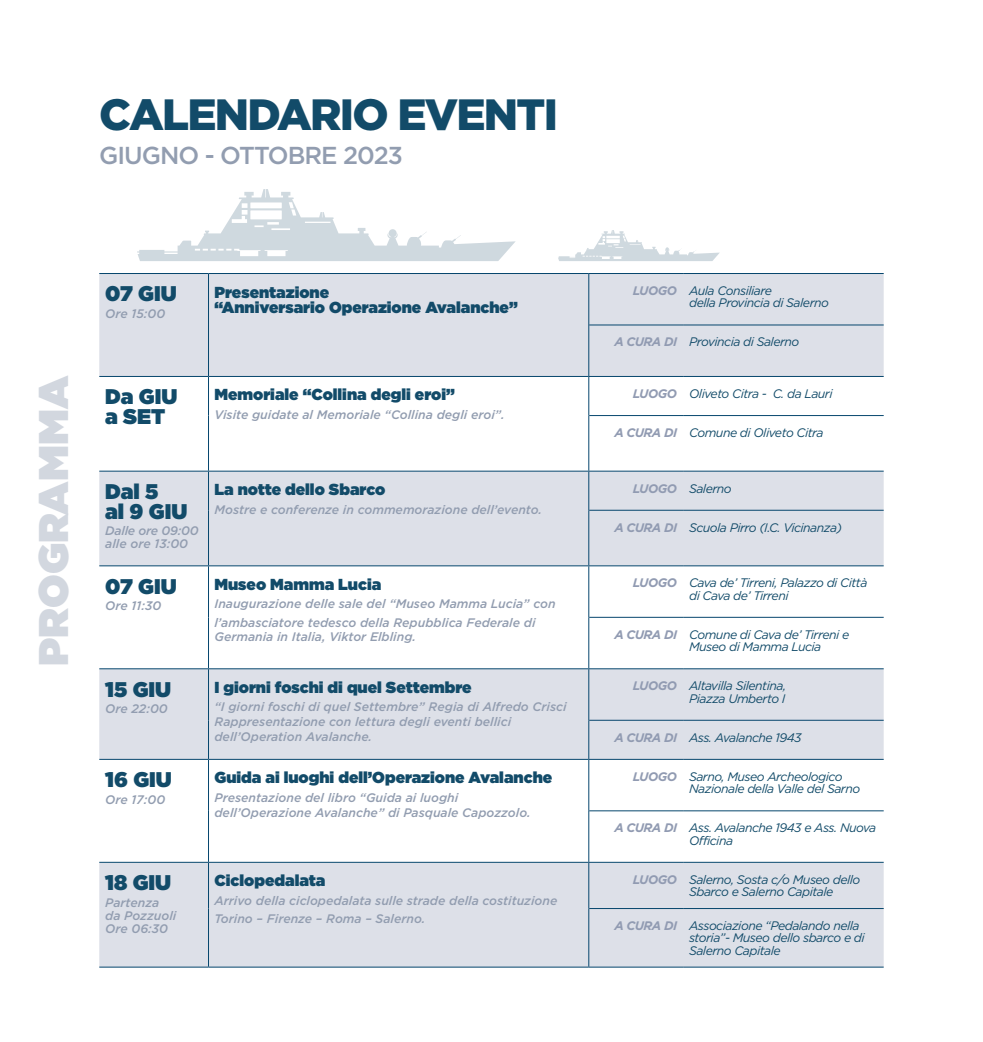
<style>
.page{position:relative;width:983px;height:1042px;background:#fff}
.page>*{position:absolute;margin:0;border:0;box-sizing:border-box;transform-origin:0 0}
.t1{font:900 43.75px "Gotham";letter-spacing:-.04em;color:#124b69}
.t2{font:900 41.48px "Gotham";color:#d2d7df}
.t3{font:500 24.5px "Gotham";letter-spacing:-.04em;color:#929db0}
.t4{font:21.18px/19.4px "Gotham Ultra";color:#124b69}
.t5{font:15.92px/15.9px "Gotham Ultra";color:#124b69}
.t6{font:italic 12.42px/12.4px "Gotham";letter-spacing:-.04em;color:#124b69}
.t7{font:italic 500 12.42px/14.9px "Gotham";color:#929db0}
.t8{font:italic 500 12.42px/13.1px "Gotham";letter-spacing:-.02em;color:#929db0}
.s1{font-weight:700;color:#919bb2}
</style>
<div class="page">
<svg style="left:137px;top:189px;width:378px;height:72px"></svg>
<svg style="left:558px;top:230px;width:161px;height:31px"></svg>
<div style="left:99px;top:274px;width:784px;height:692px;background:#dde0e8"></div>
<svg style="left:99px;top:377px;width:784px;height:485px"></svg>
<hr style="left:588px;top:273px;width:95px;height:1px;background:#06466d">
<hr style="left:683px;top:273px;width:200px;height:1px;background:#06466d">
<hr style="left:588px;top:376px;width:95px;height:1px;background:#06466d">
<hr style="left:683px;top:376px;width:200px;height:1px;background:#06466d">
<hr style="left:588px;top:471px;width:95px;height:1px;background:#06466d">
<hr style="left:683px;top:471px;width:200px;height:1px;background:#06466d">
<hr style="left:588px;top:565px;width:95px;height:1px;background:#06466d">
<hr style="left:683px;top:565px;width:200px;height:1px;background:#06466d">
<hr style="left:588px;top:668px;width:95px;height:1px;background:#06466d">
<hr style="left:683px;top:668px;width:200px;height:1px;background:#06466d">
<hr style="left:588px;top:759px;width:95px;height:1px;background:#06466d">
<hr style="left:683px;top:759px;width:200px;height:1px;background:#06466d">
<hr style="left:588px;top:862px;width:95px;height:1px;background:#06466d">
<hr style="left:683px;top:862px;width:200px;height:1px;background:#06466d">
<hr style="left:588px;top:966px;width:95px;height:1px;background:#06466d">
<hr style="left:683px;top:966px;width:200px;height:1px;background:#06466d">
<hr style="left:588px;top:274px;width:1px;height:51px;background:#06466d">
<hr style="left:588px;top:377px;width:1px;height:38px;background:#06466d">
<hr style="left:588px;top:471px;width:1px;height:39px;background:#06466d">
<hr style="left:588px;top:566px;width:1px;height:51px;background:#06466d">
<hr style="left:588px;top:669px;width:1px;height:51px;background:#06466d">
<hr style="left:588px;top:760px;width:1px;height:51px;background:#06466d">
<hr style="left:588px;top:863px;width:1px;height:45px;background:#06466d">
<hr style="left:589px;top:324px;width:94px;height:1px;background:#06466d">
<hr style="left:683px;top:324px;width:200px;height:1px;background:#06466d">
<hr style="left:589px;top:415px;width:94px;height:1px;background:#06466d">
<hr style="left:683px;top:415px;width:200px;height:1px;background:#06466d">
<hr style="left:589px;top:510px;width:94px;height:1px;background:#06466d">
<hr style="left:683px;top:510px;width:200px;height:1px;background:#06466d">
<hr style="left:589px;top:617px;width:94px;height:1px;background:#06466d">
<hr style="left:683px;top:617px;width:200px;height:1px;background:#06466d">
<hr style="left:589px;top:720px;width:94px;height:1px;background:#06466d">
<hr style="left:683px;top:720px;width:200px;height:1px;background:#06466d">
<hr style="left:589px;top:810px;width:94px;height:1px;background:#06466d">
<hr style="left:683px;top:810px;width:200px;height:1px;background:#06466d">
<hr style="left:589px;top:908px;width:94px;height:1px;background:#06466d">
<hr style="left:683px;top:908px;width:200px;height:1px;background:#06466d">
<hr style="left:588px;top:325px;width:1px;height:51px;background:#06466d">
<hr style="left:588px;top:415px;width:1px;height:56px;background:#06466d">
<hr style="left:588px;top:510px;width:1px;height:55px;background:#06466d">
<hr style="left:588px;top:617px;width:1px;height:51px;background:#06466d">
<hr style="left:588px;top:720px;width:1px;height:39px;background:#06466d">
<hr style="left:588px;top:811px;width:1px;height:51px;background:#06466d">
<hr style="left:588px;top:908px;width:1px;height:58px;background:#06466d">
<hr style="left:99px;top:273px;width:109px;height:1px;background:#06466d">
<hr style="left:208px;top:273px;width:380px;height:1px;background:#06466d">
<hr style="left:99px;top:376px;width:109px;height:1px;background:#06466d">
<hr style="left:208px;top:376px;width:380px;height:1px;background:#06466d">
<hr style="left:99px;top:471px;width:109px;height:1px;background:#06466d">
<hr style="left:208px;top:471px;width:380px;height:1px;background:#06466d">
<hr style="left:99px;top:565px;width:109px;height:1px;background:#06466d">
<hr style="left:208px;top:565px;width:380px;height:1px;background:#06466d">
<hr style="left:99px;top:668px;width:109px;height:1px;background:#06466d">
<hr style="left:208px;top:668px;width:380px;height:1px;background:#06466d">
<hr style="left:99px;top:759px;width:109px;height:1px;background:#06466d">
<hr style="left:208px;top:759px;width:380px;height:1px;background:#06466d">
<hr style="left:99px;top:862px;width:109px;height:1px;background:#06466d">
<hr style="left:208px;top:862px;width:380px;height:1px;background:#06466d">
<hr style="left:99px;top:966px;width:109px;height:1px;background:#06466d">
<hr style="left:208px;top:966px;width:380px;height:1px;background:#06466d">
<hr style="left:208px;top:274px;width:1px;height:51px;background:#06466d">
<hr style="left:208px;top:325px;width:1px;height:51px;background:#06466d">
<hr style="left:208px;top:377px;width:1px;height:38px;background:#06466d">
<hr style="left:208px;top:415px;width:1px;height:56px;background:#06466d">
<hr style="left:208px;top:471px;width:1px;height:39px;background:#06466d">
<hr style="left:208px;top:510px;width:1px;height:55px;background:#06466d">
<hr style="left:208px;top:566px;width:1px;height:51px;background:#06466d">
<hr style="left:208px;top:617px;width:1px;height:51px;background:#06466d">
<hr style="left:208px;top:669px;width:1px;height:51px;background:#06466d">
<hr style="left:208px;top:720px;width:1px;height:39px;background:#06466d">
<hr style="left:208px;top:760px;width:1px;height:51px;background:#06466d">
<hr style="left:208px;top:811px;width:1px;height:51px;background:#06466d">
<hr style="left:208px;top:863px;width:1px;height:45px;background:#06466d">
<hr style="left:208px;top:908px;width:1px;height:58px;background:#06466d">
<h1 class="t1" style="left:99px;top:84px;width:460px">CALENDARIO EVENTI</h1>
<h3 class="t3" style="left:99px;top:139px;width:305px">GIUGNO - OTTOBRE 2023</h3>
<h2 class="t2" style="left:30px;top:666px;width:292px;rotate:-90deg">PROGRAMMA</h2>
<h3 class="t4" style="left:105px;top:284px;width:73px">07 GIU</h3>
<p class="t7" style="left:105px;top:306px;width:62px">Ore 15:00</p>
<p class="t5" style="left:214px;top:283px;width:305px">Presentazione<br>“Anniversario Operazione Avalanche”</p>
<p class="t6" style="left:689px;top:284px;width:141px;text-indent:-56px"><span class="s1">LUOGO</span> Aula Consiliare<br>della Provincia di Salerno</p>
<p class="t6" style="left:614px;top:336px;width:186px"><span class="s1">A CURA DI</span> Provincia di Salerno</p>
<h3 class="t4" style="left:105px;top:387px;width:74px">Da GIU a SET</h3>
<p class="t5" style="left:214px;top:386px;width:242px">Memoriale “Collina degli eroi”</p>
<p class="t7" style="left:214px;top:407px;width:292px">Visite guidate al Memoriale “Collina degli eroi”.</p>
<h3 class="t4" style="left:105px;top:481px;width:84px">Dal 5<br>al 9 GIU</h3>
<p class="t8" style="left:105px;top:524px;width:95px">Dalle ore 09:00 alle ore 13:00</p>
<p class="t5" style="left:214px;top:481px;width:172px">La notte dello Sbarco</p>
<p class="t7" style="left:214px;top:502px;width:329px">Mostre e conferenze in commemorazione dell’evento.</p>
<h3 class="t4" style="left:105px;top:576px;width:73px">07 GIU</h3>
<p class="t7" style="left:105px;top:598px;width:58px">Ore 11:30</p>
<p class="t5" style="left:214px;top:576px;width:168px">Museo Mamma Lucia</p>
<p class="t7" style="left:214px;top:594px;width:342px;line-height:18.4px">Inaugurazione delle sale del “Museo Mamma Lucia” con l’ambasciatore tedesco della Repubblica Federale di</p>
<p class="t7" style="left:214px;top:629px;width:203px">Germania in Italia, Viktor Elbling.</p>
<h3 class="t4" style="left:105px;top:679px;width:67px">15 GIU</h3>
<p class="t7" style="left:105px;top:701px;width:64px">Ore 22:00</p>
<p class="t5" style="left:214px;top:679px;width:258px">I giorni foschi di quel Settembre</p>
<p class="t7" style="left:214px;top:699px;width:353px">“I giorni foschi di quel Settembre” Regia di Alfredo Crisci<br>Rappresentazione con lettura degli eventi bellici dell’Operation Avalanche.</p>
<h3 class="t4" style="left:105px;top:769px;width:68px">16 GIU</h3>
<p class="t7" style="left:105px;top:792px;width:61px">Ore 17:00</p>
<p class="t5" style="left:214px;top:769px;width:339px">Guida ai luoghi dell’Operazione Avalanche</p>
<p class="t7" style="left:214px;top:790px;width:317px">Presentazione del libro “Guida ai luoghi dell’Operazione Avalanche” di Pasquale Capozzolo.</p>
<h3 class="t4" style="left:105px;top:872px;width:67px">18 GIU</h3>
<p class="t7" style="left:105px;top:896px;width:73px;line-height:13.1px">Partenza da Pozzuoli<br>Ore 06:30</p>
<p class="t5" style="left:214px;top:872px;width:112px">Ciclopedalata</p>
<p class="t7" style="left:214px;top:891px;width:344px;line-height:18.4px">Arrivo della ciclopedalata sulle strade della costituzione<br>Torino – Firenze – Roma – Salerno.</p>
<p class="t6" style="left:632px;top:387px;width:201px"><span class="s1">LUOGO</span> Oliveto Citra - C. da Lauri</p>
<p class="t6" style="left:614px;top:426px;width:210px"><span class="s1">A CURA DI</span> Comune di Oliveto Citra</p>
<p class="t6" style="left:632px;top:482px;width:100px"><span class="s1">LUOGO</span> Salerno</p>
<p class="t6" style="left:614px;top:521px;width:229px"><span class="s1">A CURA DI</span> Scuola Pirro (I.C. Vicinanza)</p>
<p class="t6" style="left:689px;top:577px;width:180px;text-indent:-56px"><span class="s1">LUOGO</span> Cava de’ Tirreni, Palazzo di Città di Cava de’ Tirreni</p>
<p class="t6" style="left:689px;top:628px;width:162px;text-indent:-75px"><span class="s1">A CURA DI</span> Comune di Cava de’ Tirreni e<br>Museo di Mamma Lucia</p>
<p class="t6" style="left:632px;top:679px;width:155px;text-align:right"><span class="s1">LUOGO</span> Altavilla Silentina,<br>Piazza Umberto I</p>
<p class="t6" style="left:614px;top:731px;width:189px"><span class="s1">A CURA DI</span> Ass. Avalanche 1943</p>
<p class="t6" style="left:689px;top:770px;width:172px;text-indent:-56px"><span class="s1">LUOGO</span> Sarno, Museo Archeologico<br>Nazionale della Valle del Sarno</p>
<p class="t6" style="left:689px;top:821px;width:189px;text-indent:-75px"><span class="s1">A CURA DI</span> Ass. Avalanche 1943 e Ass. Nuova<br>Officina</p>
<p class="t6" style="left:689px;top:873px;width:173px;text-indent:-56px"><span class="s1">LUOGO</span> Salerno, Sosta c/o Museo dello<br>Sbarco e Salerno Capitale</p>
<p class="t6" style="left:689px;top:919px;width:177px;text-indent:-75px"><span class="s1">A CURA DI</span> Associazione “Pedalando nella storia”- Museo dello sbarco e di<br>Salerno Capitale</p>
</div>
